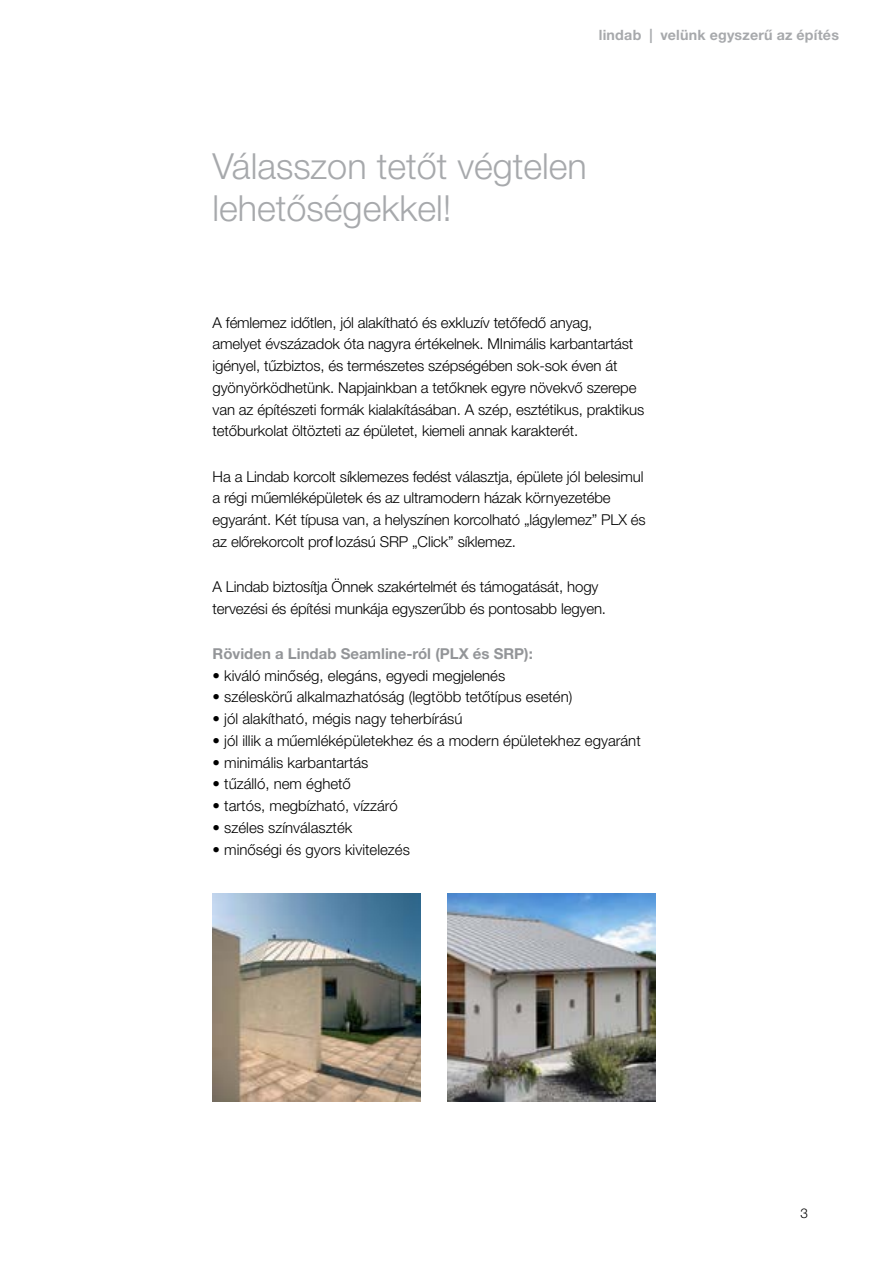
<style>
.page{position:relative;width:893px;height:1263px;background:#fff}
.page>*{position:absolute;margin:0;border:0;box-sizing:border-box;transform-origin:0 0}
.t1{font:300 36px/42px "Helvetica Neue LT Pro";color:#a7a9ac}
.t2{font:300 15px/21.8px "Helvetica Neue LT Pro";letter-spacing:-.01em;color:#000}
.t3{font:700 15px "Helvetica Neue LT Pro";color:#939598}
.t4{font:700 14.25px "Helvetica Neue LTH";letter-spacing:.015em;color:#a7a9ac}
.t5{font:300 13.5px "Helvetica Neue LT Pro";color:#000}
</style>
<div class="page">
<img style="left:213px;top:893px;width:208px;height:208px">
<img style="left:448px;top:893px;width:208px;height:208px">
<p class="t4" style="left:599px;top:26px;width:242px">lindab | velünk egyszerű az építés</p>
<h1 class="t1" style="left:213px;top:144px;width:376px">Válasszon tetőt végtelen lehetőségekkel!</h1>
<p class="t2" style="left:213px;top:311px;width:433px">A fémlemez időtlen, jól alakítható és exkluzív tetőfedő anyag, amelyet évszázadok óta nagyra értékelnek. MInimális karbantartást igényel, tűzbiztos, és természetes szépségében sok-sok éven át gyönyörködhetünk. Napjainkban a tetőknek egyre növekvő szerepe van az építészeti formák kialakításában. A szép, esztétikus, praktikus tetőburkolat öltözteti az épületet, kiemeli annak karakterét.</p>
<p class="t2" style="left:213px;top:465px;width:435px">Ha a Lindab korcolt síklemezes fedést választja, épülete jól belesimul a régi műemléképületek és az ultramodern házak környezetébe egyaránt. Két típusa van, a helyszínen korcolható „lágylemez” PLX és az előrekorcolt profilozású SRP „Click” síklemez.</p>
<p class="t2" style="left:213px;top:575px;width:395px">A Lindab biztosítja Önnek szakértelmét és támogatását, hogy tervezési és építési munkája egyszerűbb és pontosabb legyen.</p>
<p class="t3" style="left:213px;top:644px;width:322px">Röviden a Lindab Seamline-ról (PLX és SRP):</p>
<p class="t2" style="left:213px;top:664px;width:294px">• kiváló minőség, elegáns, egyedi megjelenés</p>
<p class="t2" style="left:213px;top:686px;width:361px">• széleskörű alkalmazhatóság (legtöbb tetőtípus esetén)</p>
<p class="t2" style="left:213px;top:707px;width:251px">• jól alakítható, mégis nagy teherbírású</p>
<p class="t2" style="left:213px;top:729px;width:430px">• jól illik a műemléképületekhez és a modern épületekhez egyaránt</p>
<p class="t2" style="left:213px;top:751px;width:157px">• minimális karbantartás</p>
<p class="t2" style="left:213px;top:773px;width:140px">• tűzálló, nem éghető</p>
<p class="t2" style="left:213px;top:794px;width:187px">• tartós, megbízható, vízzáró</p>
<p class="t2" style="left:213px;top:816px;width:141px">• széles színválaszték</p>
<p class="t2" style="left:213px;top:838px;width:199px">• minőségi és gyors kivitelezés</p>
<p class="t5" style="left:800px;top:1205px;width:9px">3</p>
</div>
